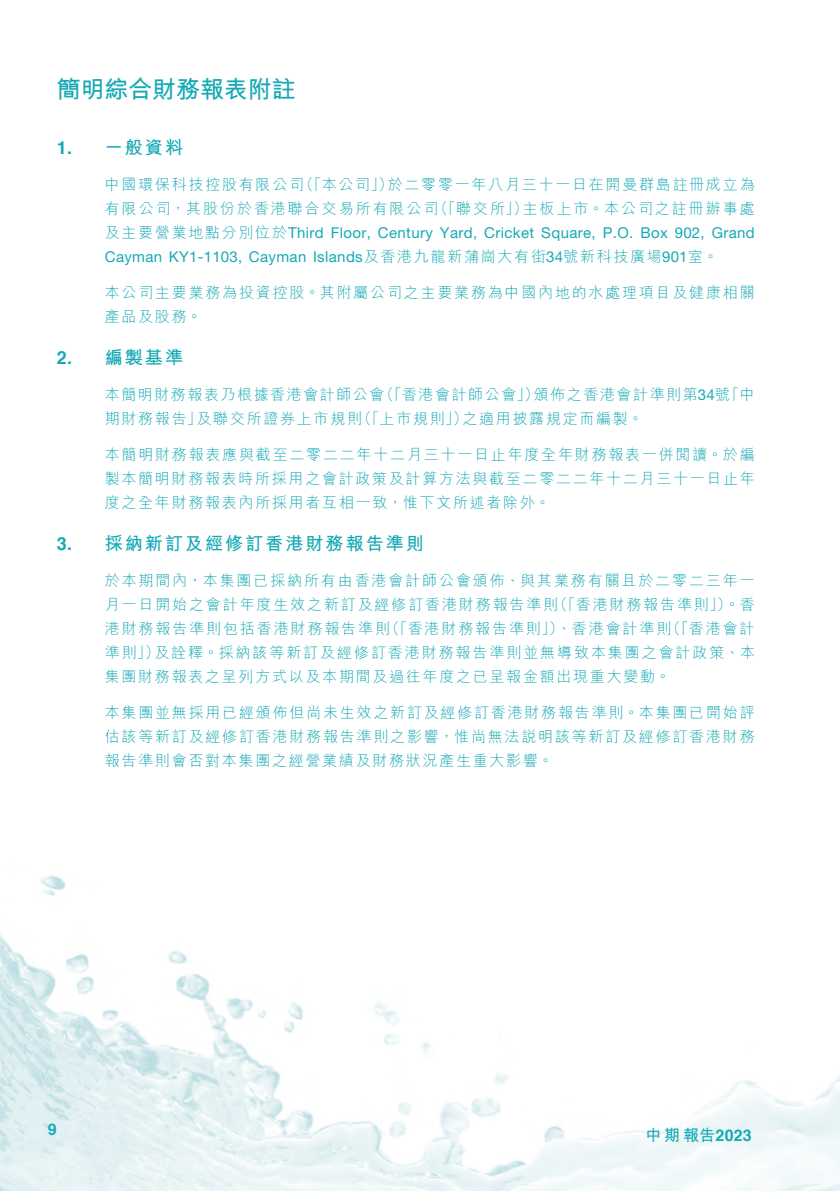
<style>
.page{position:relative;width:840px;height:1191px;background:#fff}
.page>*{position:absolute;margin:0;border:0;box-sizing:border-box;transform-origin:0 0}
.t1{font:700 24px "M Hei HK";letter-spacing:-.005em;color:#15a9b5}
._03_H1{font:700 18px "M Hei HK";letter-spacing:.115em;color:#15a9b5}
.t2{font:700 16px "M Hei HK";color:#15a9b5}
.t3{font:700 16px "Helvetica";color:#15a9b5}
._12___P2{font:300 15px/24px "M Hei HK";letter-spacing:.115em;color:#15a9b5;text-align:justify}
.s1{font-family:"Helvetica"}
.s2{font-family:"Helvetica Neue LT Std";font-weight:400}
</style>
<div class="page">
<img style="left:0;top:875px;width:839px;height:316px">
<h1 class="t1" style="left:57px;top:72px;width:240px">簡明綜合財務報表附註</h1>
<p class="_03_H1" style="left:57px;top:134px;width:128px"><span class="s1">1.</span> 一般資料</p>
<p class="_12___P2" style="left:105px;top:172px;width:651px">中國環保科技控股有限公司（「本公司」）於二零零一年八月三十一日在開曼群島註冊成立為有限公司，其股份於香港聯合交易所有限公司（「聯交所」）主板上市。本公司之註冊辦事處及主要營業地點分別位於<span class="s2">Third Floor, Century Yard, Cricket Square, P.O. Box 902, Grand Cayman KY1-1103, Cayman Islands</span>及香港九龍新蒲崗大有街<span class="s2">34</span>號新科技廣場<span class="s2">901</span>室。</p>
<p class="_12___P2" style="left:105px;top:280px;width:651px">本公司主要業務為投資控股。其附屬公司之主要業務為中國內地的水處理項目及健康相關產品及股務。</p>
<p class="_03_H1" style="left:57px;top:344px;width:128px"><span class="s1">2.</span> 編製基準</p>
<p class="_12___P2" style="left:105px;top:382px;width:651px">本簡明財務報表乃根據香港會計師公會（「香港會計師公會」）頒佈之香港會計準則第<span class="s2">34</span>號「中期財務報告」及聯交所證券上市規則（「上市規則」）之適用披露規定而編製。</p>
<p class="_12___P2" style="left:105px;top:442px;width:651px">本簡明財務報表應與截至二零二二年十二月三十一日止年度全年財務報表一併閱讀。於編製本簡明財務報表時所採用之會計政策及計算方法與截至二零二二年十二月三十一日止年度之全年財務報表內所採用者互相一致，惟下文所述者除外。</p>
<p class="_03_H1" style="left:57px;top:530px;width:368px"><span class="s1">3.</span> 採納新訂及經修訂香港財務報告準則</p>
<p class="_12___P2" style="left:105px;top:568px;width:651px">於本期間內，本集團已採納所有由香港會計師公會頒佈、與其業務有關且於二零二三年一月一日開始之會計年度生效之新訂及經修訂香港財務報告準則（「香港財務報告準則」）。香港財務報告準則包括香港財務報告準則（「香港財務報告準則」）、香港會計準則（「香港會計準則」）及詮釋。採納該等新訂及經修訂香港財務報告準則並無導致本集團之會計政策、本集團財務報表之呈列方式以及本期間及過往年度之已呈報金額出現重大變動。</p>
<p class="_12___P2" style="left:105px;top:700px;width:651px">本集團並無採用已經頒佈但尚未生效之新訂及經修訂香港財務報告準則。本集團已開始評估該等新訂及經修訂香港財務報告準則之影響，惟尚無法說明該等新訂及經修訂香港財務報告準則會否對本集團之經營業績及財務狀況產生重大影響。</p>
<p class="t3" style="left:48px;top:1116px;width:10px">9</p>
<p class="t2" style="left:645px;top:1123px;width:108px">中期報告<span class="s1">2023</span></p>
</div>
